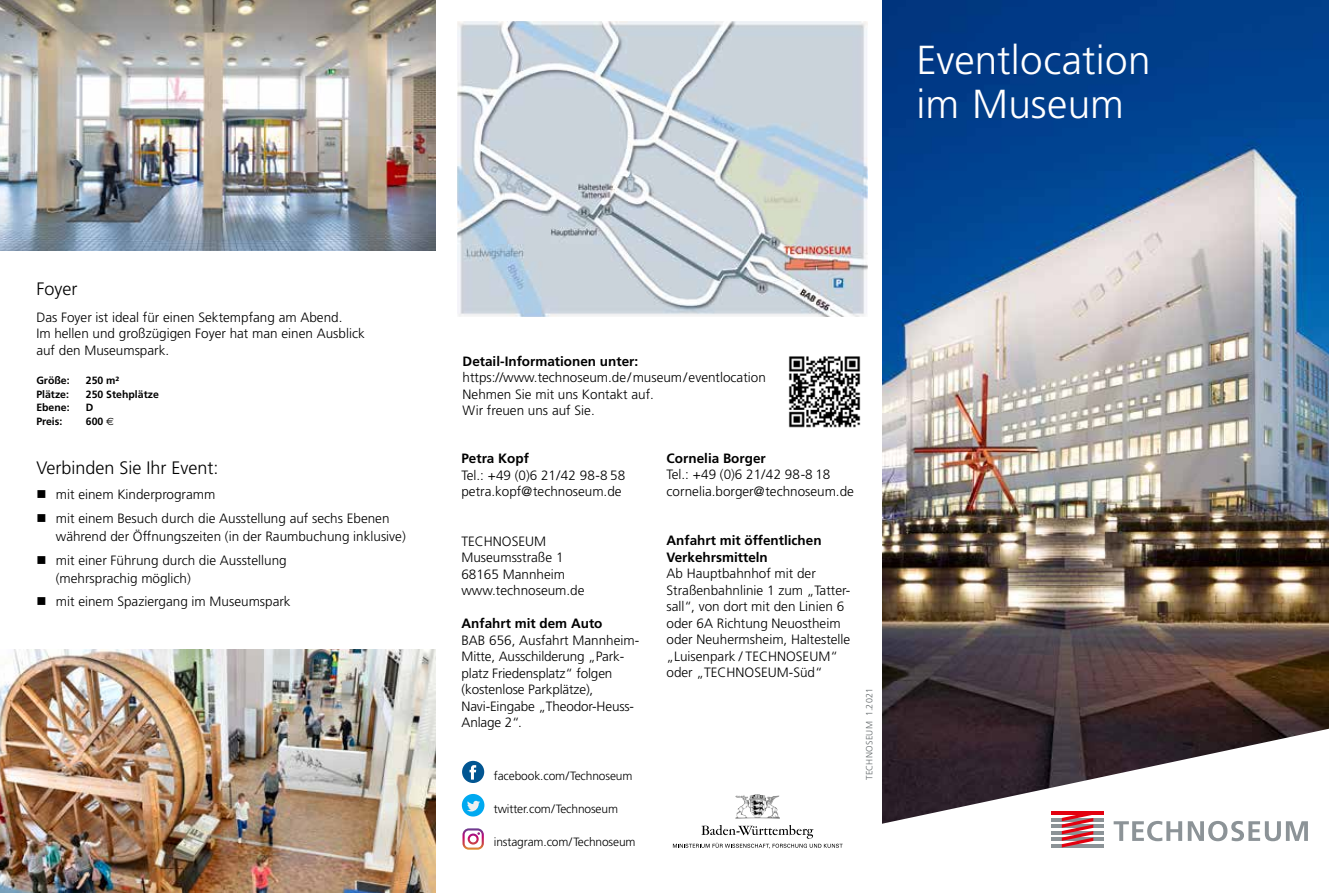
<style>
.page{position:relative;width:1329px;height:893px;background:#fff}
.page>*{position:absolute;margin:0;border:0;box-sizing:border-box;transform-origin:0 0}
.t1{font:300 40.5px/43.5px "Frutiger";letter-spacing:.005em;color:#fff}
.t2{font:300 18px "Frutiger";color:#000}
.t3{font:300 13.5px/16.5px "Frutiger";color:#000}
.t4{font:700 13.5px/16.5px "Frutiger";color:#000}
.t5{font:300 12px "Frutiger";letter-spacing:-.01em;color:#000}
.t6{font:700 10.5px "Frutiger";color:#000}
.t7{font:300 9px "Frutiger";letter-spacing:.025em;color:#616769}
</style>
<div class="page">
<img style="left:882px;top:0;width:447px;height:729px">
<svg style="left:882px;top:729px;width:446px;height:119px"></svg>
<hr style="left:1051px;top:811px;width:53px;height:4px;background:#e3000f">
<hr style="left:1051px;top:818px;width:53px;height:3px;background:#8c9397">
<hr style="left:1051px;top:824px;width:53px;height:4px;background:#8c9397">
<hr style="left:1051px;top:831px;width:53px;height:3px;background:#8c9397">
<hr style="left:1051px;top:838px;width:53px;height:3px;background:#8c9397">
<hr style="left:1051px;top:844px;width:53px;height:3px;background:#8c9397">
<svg style="left:1062px;top:815px;width:31px;height:32px"></svg>
<svg style="left:1113px;top:821px;width:195px;height:20px"></svg>
<img style="left:0;top:0;width:436px;height:251px">
<img style="left:735px;top:794px;width:45px;height:25px">
<svg style="left:673px;top:825px;width:170px;height:23px"></svg>
<div style="left:462px;top:761px;width:22px;height:22px;background:#025692;border-radius:50%"></div>
<svg style="left:469px;top:765px;width:7px;height:15px"></svg>
<div style="left:462px;top:794px;width:22px;height:22px;background:#00a9f0;border-radius:50%"></div>
<svg style="left:467px;top:801px;width:13px;height:10px"></svg>
<svg style="left:462px;top:828px;width:22px;height:22px"></svg>
<img style="left:0;top:650px;width:436px;height:243px">
<img style="left:788px;top:356px;width:73px;height:72px">
<img style="left:457px;top:21px;width:410px;height:296px">
<h1 class="t1" style="left:916px;top:38px;width:236px">Eventlocation im Museum</h1>
<h2 class="t2" style="left:36px;top:278px;width:42px">Foyer</h2>
<p class="t3" style="left:36px;top:309px;width:330px">Das Foyer ist ideal für einen Sektempfang am Abend.<br>Im hellen und großzügigen Foyer hat man einen Ausblick auf den Museumspark.</p>
<p class="t6" style="left:36px;top:375px;width:35px">Größe:</p>
<p class="t6" style="left:86px;top:375px;width:35px">250 m²</p>
<p class="t6" style="left:36px;top:388px;width:34px">Plätze:</p>
<p class="t6" style="left:86px;top:388px;width:74px">250 Stehplätze</p>
<p class="t6" style="left:36px;top:402px;width:35px">Ebene:</p>
<p class="t6" style="left:86px;top:402px;width:9px">D</p>
<p class="t6" style="left:36px;top:415px;width:28px">Preis:</p>
<p class="t6" style="left:86px;top:415px;width:19px">600</p>
<h2 class="t2" style="left:36px;top:457px;width:184px">Verbinden Sie Ihr Event:</h2>
<p class="t3" style="left:36px;top:486px;width:180px">■ mit einem Kinderprogramm</p>
<p class="t3" style="left:56px;top:509px;width:351px;line-height:18px;text-indent:-19px">■ mit einem Besuch durch die Ausstellung auf sechs Ebenen während der Öffnungszeiten (in der Raumbuchung inklusive)</p>
<p class="t3" style="left:56px;top:551px;width:232px;line-height:18px;text-indent:-19px">■ mit einer Führung durch die Ausstellung (mehrsprachig möglich)</p>
<p class="t3" style="left:36px;top:593px;width:256px">■ mit einem Spaziergang im Museumspark</p>
<p class="t4" style="left:463px;top:353px;width:177px">Detail-Informationen unter:</p>
<p class="t3" style="left:463px;top:369px;width:305px">https://www.technoseum.de/museum/eventlocation<br>Nehmen Sie mit uns Kontakt auf.<br>Wir freuen uns auf Sie.</p>
<p class="t4" style="left:461px;top:450px;width:69px">Petra Kopf</p>
<p class="t3" style="left:461px;top:467px;width:165px">Tel.: +49 (0)6 21/42 98-8 58 petra.kopf@technoseum.de</p>
<p class="t3" style="left:461px;top:533px;width:125px">TECHNOSEUM<br>Museumsstraße 1<br>68165 Mannheim www.technoseum.de</p>
<p class="t4" style="left:461px;top:615px;width:143px">Anfahrt mit dem Auto</p>
<p class="t3" style="left:461px;top:632px;width:179px">BAB 656, Ausfahrt Mannheim-<br>Mitte, Ausschilderung „Park&shy;platz Friedensplatz“ folgen (kostenlose Parkplätze),<br>Navi-Eingabe „Theodor-Heuss-<br>Anlage 2“.</p>
<p class="t4" style="left:666px;top:450px;width:101px">Cornelia Borger</p>
<p class="t3" style="left:666px;top:466px;width:189px">Tel.: +49 (0)6 21/42 98-8 18 cornelia.borger@technoseum.de</p>
<p class="t4" style="left:666px;top:532px;width:157px">Anfahrt mit öffentlichen<br>Verkehrsmitteln</p>
<p class="t3" style="left:666px;top:565px;width:185px">Ab Hauptbahnhof mit der<br>Straßenbahnlinie 1 zum „Tatter&shy;sall“, von dort mit den Linien 6 oder 6A Richtung Neuostheim oder Neuhermsheim, Haltestelle „Luisenpark / TECHNOSEUM“ oder „TECHNOSEUM-Süd“</p>
<p class="t5" style="left:494px;top:769px;width:140px">facebook.com/Technoseum</p>
<p class="t5" style="left:494px;top:802px;width:126px">twitter.com/Technoseum</p>
<p class="t5" style="left:494px;top:835px;width:143px">instagram.com/Technoseum</p>
<p class="t7" style="left:864px;top:780px;width:93px;rotate:-90deg">TECHNOSEUM 1.2021</p>
</div>
